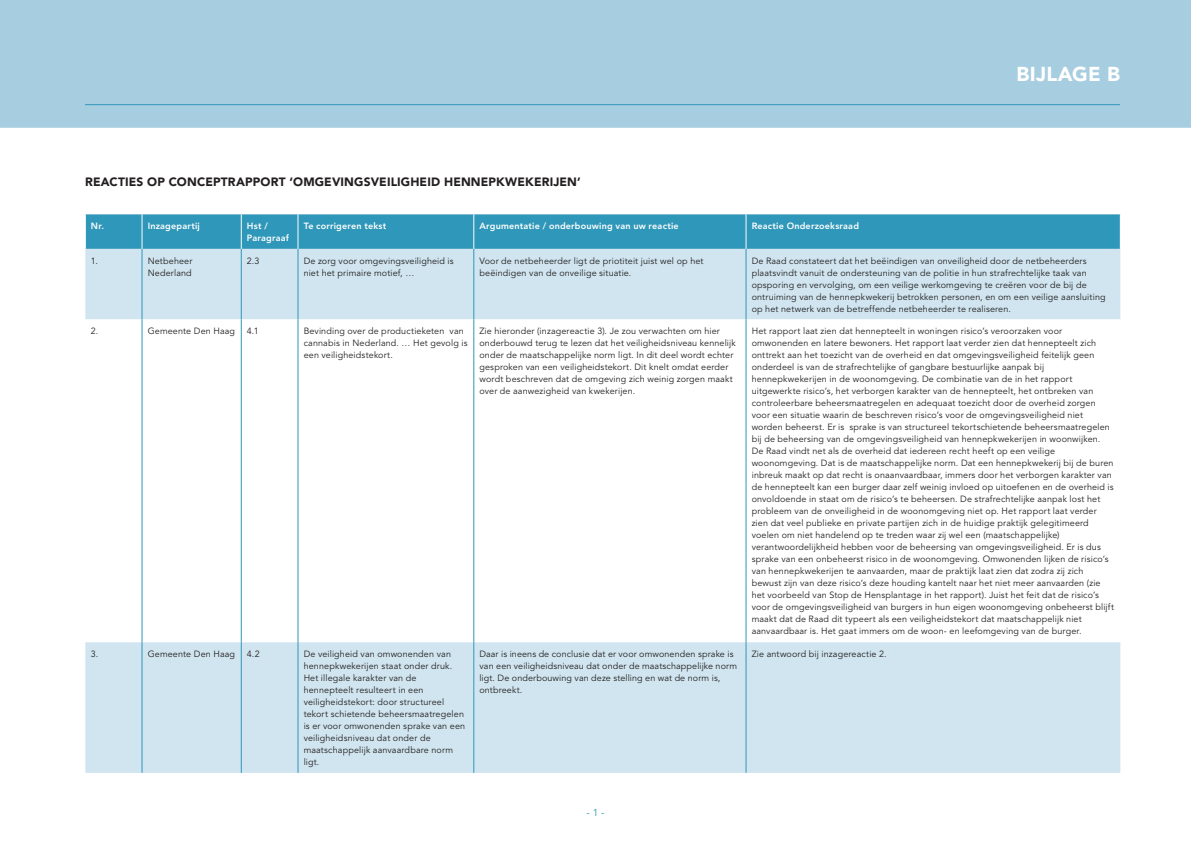
<style>
.page{position:relative;width:1191px;height:842px;background:#fff}
.page>*{position:absolute;margin:0;border:0;box-sizing:border-box;transform-origin:0 0}
.t1{font:900 20px "Avenir LT Std";letter-spacing:.01em;color:#fff}
.t2{font:900 12px "Avenir LT Std";letter-spacing:.01em;color:#231f20}
.t3{font:10px "Avenir LT Std";color:#2f97b9}
.t4{font:9px/12px "Avenir LT Std";letter-spacing:.015em;color:#231f20}
.t5{font:800 9px/12px "Avenir LT Std";letter-spacing:.02em;color:#fff}
</style>
<div class="page">
<div style="left:0;top:0;width:1191px;height:128px;background:#a7cde0"></div>
<hr style="left:85px;top:104px;width:1035px;height:1px;background:#2f97b9">
<div style="left:86px;top:214px;width:1034px;height:35px;background:#2f97b9"></div>
<div style="left:85px;top:249px;width:1035px;height:524px;background:#d0e5ef"></div>
<svg style="left:85px;top:319px;width:1035px;height:323px"></svg>
<hr style="left:142px;top:214px;width:1px;height:35px;background:#fff">
<hr style="left:241px;top:214px;width:1px;height:35px;background:#fff">
<hr style="left:298px;top:214px;width:1px;height:35px;background:#fff">
<hr style="left:473px;top:214px;width:1px;height:35px;background:#fff">
<hr style="left:746px;top:214px;width:1px;height:35px;background:#fff">
<hr style="left:241px;top:249px;width:1px;height:70px;background:#2f97b9">
<hr style="left:298px;top:249px;width:1px;height:70px;background:#2f97b9">
<hr style="left:473px;top:249px;width:1px;height:70px;background:#2f97b9">
<hr style="left:746px;top:249px;width:1px;height:70px;background:#2f97b9">
<hr style="left:142px;top:319px;width:1px;height:323px;background:#2f97b9">
<hr style="left:241px;top:319px;width:1px;height:323px;background:#2f97b9">
<hr style="left:298px;top:319px;width:1px;height:323px;background:#2f97b9">
<hr style="left:473px;top:319px;width:1px;height:323px;background:#2f97b9">
<hr style="left:746px;top:319px;width:1px;height:323px;background:#2f97b9">
<hr style="left:142px;top:642px;width:1px;height:131px;background:#2f97b9">
<hr style="left:241px;top:642px;width:1px;height:131px;background:#2f97b9">
<hr style="left:298px;top:642px;width:1px;height:131px;background:#2f97b9">
<hr style="left:473px;top:642px;width:1px;height:131px;background:#2f97b9">
<hr style="left:746px;top:642px;width:1px;height:131px;background:#2f97b9">
<hr style="left:142px;top:249px;width:1px;height:70px;background:#2f97b9">
<h1 class="t1" style="left:1016px;top:62px;width:105px">BIJLAGE B</h1>
<h2 class="t2" style="left:85px;top:175px;width:497px">REACTIES OP CONCEPTRAPPORT ‘OMGEVINGSVEILIGHEID HENNEPKWEKERIJEN’</h2>
<p class="t5" style="left:91px;top:219px;width:15px">Nr.</p>
<p class="t5" style="left:148px;top:219px;width:54px">Inzagepartij</p>
<p class="t5" style="left:247px;top:219px;width:44px">Hst /<br>Paragraaf</p>
<p class="t5" style="left:304px;top:219px;width:84px">Te corrigeren tekst</p>
<p class="t5" style="left:479px;top:219px;width:201px">Argumentatie / onderbouwing van uw reactie</p>
<p class="t5" style="left:751px;top:219px;width:109px">Reactie Onderzoeksraad</p>
<p class="t4" style="left:91px;top:255px;width:9px">1.</p>
<p class="t4" style="left:148px;top:255px;width:46px">Netbeheer<br>Nederland</p>
<p class="t4" style="left:247px;top:255px;width:14px">2.3</p>
<p class="t4" style="left:304px;top:255px;width:152px">De zorg voor omgevingsveiligheid is niet het primaire motief, …</p>
<p class="t4" style="left:479px;top:255px;width:225px">Voor de netbeheerder ligt de priotiteit juist wel op het beëindigen van de onveilige situatie.</p>
<p class="t4" style="left:751px;top:255px;width:355px">De Raad constateert dat het beëindigen van onveiligheid door de netbeheerders plaatsvindt vanuit de ondersteuning van de politie in hun strafrechtelijke taak van opsporing en vervolging, om een veilige werkomgeving te creëren voor de bij de ontruiming van de hennepkwekerij betrokken personen, en om een veilige aansluiting op het netwerk van de betreffende netbeheerder te realiseren.</p>
<p class="t4" style="left:91px;top:326px;width:9px">2.</p>
<p class="t4" style="left:148px;top:326px;width:89px">Gemeente Den Haag</p>
<p class="t4" style="left:247px;top:326px;width:13px">4.1</p>
<p class="t4" style="left:304px;top:326px;width:165px">Bevinding over de productieketen van cannabis in Nederland. … Het gevolg is een veiligheidstekort.</p>
<p class="t4" style="left:479px;top:326px;width:258px">Zie hieronder (inzagereactie 3). Je zou verwachten om hier onderbouwd terug te lezen dat het veiligheidsniveau kennelijk onder de maatschappelijke norm ligt. In dit deel wordt echter gesproken van een veiligheidstekort. Dit knelt omdat eerder wordt beschreven dat de omgeving zich weinig zorgen maakt over de aanwezigheid van kwekerijen.</p>
<p class="t4" style="left:751px;top:326px;width:364px">Het rapport laat zien dat hennepteelt in woningen risico’s veroorzaken voor omwonenden en latere bewoners. Het rapport laat verder zien dat hennepteelt zich onttrekt aan het toezicht van de overheid en dat omgevingsveiligheid feitelijk geen onderdeel is van de strafrechtelijke of gangbare bestuurlijke aanpak bij hennepkwekerijen in de woonomgeving. De combinatie van de in het rapport uitgewerkte risico’s, het verborgen karakter van de hennepteelt, het ontbreken van controleerbare beheersmaatregelen en adequaat toezicht door de overheid zorgen voor een situatie waarin de beschreven risico’s voor de omgevingsveiligheid niet worden beheerst. Er is sprake is van structureel tekortschietende beheersmaatregelen bij de beheersing van de omgevingsveiligheid van hennepkwekerijen in woonwijken.<br>De Raad vindt net als de overheid dat iedereen recht heeft op een veilige woonomgeving. Dat is de maatschappelijke norm. Dat een hennepkwekerij bij de buren inbreuk maakt op dat recht is onaanvaardbaar, immers door het verborgen karakter van de hennepteelt kan een burger daar zelf weinig invloed op uitoefenen en de overheid is onvoldoende in staat om de risico’s te beheersen. De strafrechtelijke aanpak lost het probleem van de onveiligheid in de woonomgeving niet op. Het rapport laat verder zien dat veel publieke en private partijen zich in de huidige praktijk gelegitimeerd voelen om niet handelend op te treden waar zij wel een (maatschappelijke) verantwoordelijkheid hebben voor de beheersing van omgevingsveiligheid. Er is dus sprake van een onbeheerst risico in de woonomgeving. Omwonenden lijken de risico’s van hennepkwekerijen te aanvaarden, maar de praktijk laat zien dat zodra zij zich bewust zijn van deze risico’s deze houding kantelt naar het niet meer aanvaarden (zie het voorbeeld van Stop de Hensplantage in het rapport). Juist het feit dat de risico’s voor de omgevingsveiligheid van burgers in hun eigen woonomgeving onbeheerst blijft maakt dat de Raad dit typeert als een veiligheidstekort dat maatschappelijk niet aanvaardbaar is. Het gaat immers om de woon- en leefomgeving van de burger.</p>
<p class="t4" style="left:91px;top:648px;width:9px">3.</p>
<p class="t4" style="left:148px;top:648px;width:89px">Gemeente Den Haag</p>
<p class="t4" style="left:247px;top:648px;width:14px">4.2</p>
<p class="t4" style="left:304px;top:648px;width:163px">De veiligheid van omwonenden van hennepkwekerijen staat onder druk.<br>Het illegale karakter van de hennepteelt resulteert in een veiligheidstekort: door structureel tekort schietende beheersmaatregelen is er voor omwonenden sprake van een veiligheidsniveau dat onder de maatschappelijk aanvaardbare norm ligt.</p>
<p class="t4" style="left:479px;top:648px;width:259px">Daar is ineens de conclusie dat er voor omwonenden sprake is van een veiligheidsniveau dat onder de maatschappelijke norm ligt. De onderbouwing van deze stelling en wat de norm is, ontbreekt.</p>
<p class="t4" style="left:751px;top:648px;width:136px">Zie antwoord bij inzagereactie 2.</p>
<p class="t3" style="left:586px;top:807px;width:20px">- 1 -</p>
</div>
